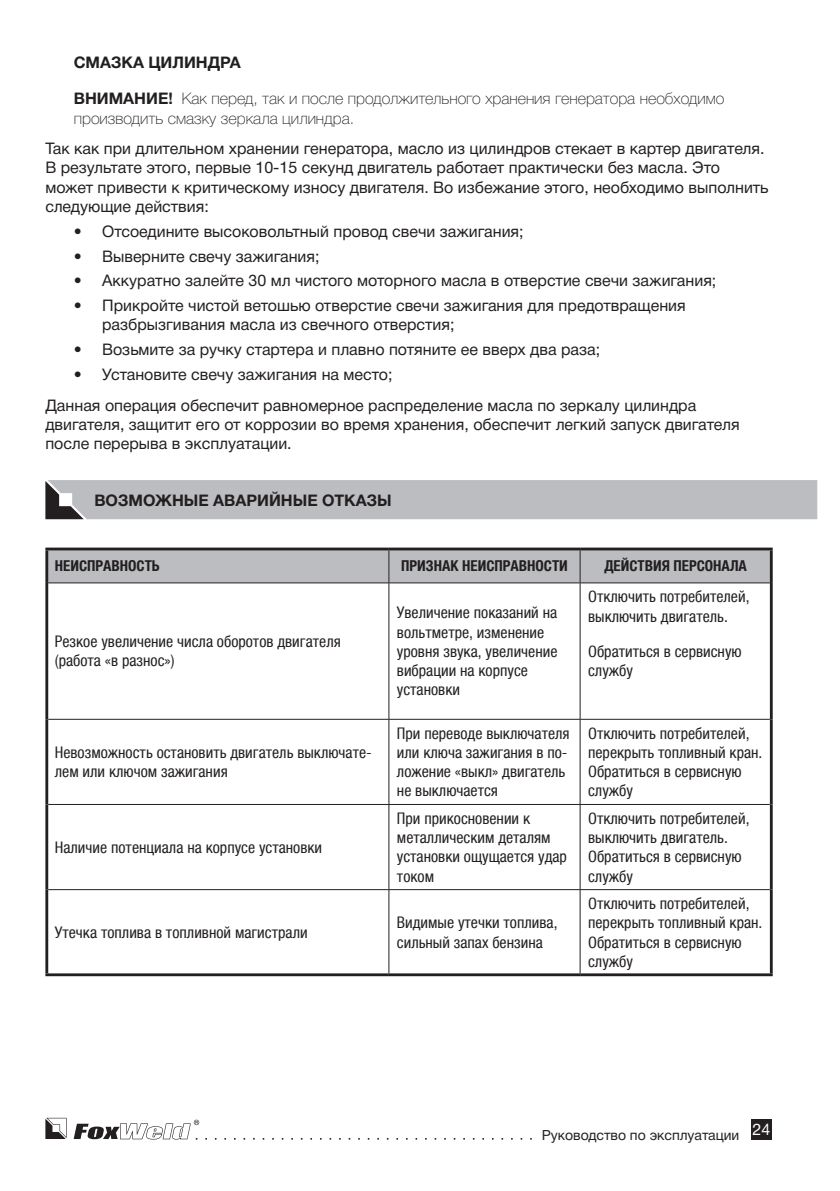
<style>
.page{position:relative;width:840px;height:1191px;background:#fff}
.page>*{position:absolute;margin:0;border:0;box-sizing:border-box;transform-origin:0 0}
.t1{font:16px/19.2px "Helvetica Neue Cyr";color:#231f20}
.t2{font:condensed 16px/19.2px "Helvetica Neue LTCYR";color:#231f20}
.t3{font:100 16px/19.2px "Helvetica Neue Cyr";color:#231f20}
.t4{font:700 16px "Helvetica Neue Cyr";color:#231f20}
.t5{font:700 condensed 15px "Helvetica Neue LTCYR";color:#231f20}
.t6{font:14px "Helvetica Neue Cyr";color:#231f20}
.s1{font-weight:700}
</style>
<div class="page">
<svg style="left:45px;top:1117px;width:22px;height:22px"></svg>
<svg style="left:74px;top:1119px;width:457px;height:20px"></svg>
<div style="left:750px;top:1119px;width:21px;height:20px;background:#231f20"></div>
<div style="left:45px;top:480px;width:771px;height:39px;background:#bcbdc0"></div>
<div style="left:48px;top:550px;width:721px;height:32px;background:#bcbdc0"></div>
<hr style="left:45px;top:547px;width:343px;height:3px;background:#231f20">
<hr style="left:45px;top:550px;width:3px;height:33px;background:#231f20">
<hr style="left:388px;top:547px;width:191px;height:3px;background:#231f20">
<hr style="left:579px;top:547px;width:193px;height:3px;background:#231f20">
<hr style="left:769px;top:550px;width:3px;height:33px;background:#231f20">
<hr style="left:45px;top:583px;width:3px;height:136px;background:#231f20">
<hr style="left:769px;top:583px;width:3px;height:136px;background:#231f20">
<hr style="left:45px;top:719px;width:3px;height:85px;background:#231f20">
<hr style="left:769px;top:719px;width:3px;height:85px;background:#231f20">
<hr style="left:45px;top:804px;width:3px;height:85px;background:#231f20">
<hr style="left:769px;top:804px;width:3px;height:85px;background:#231f20">
<hr style="left:45px;top:889px;width:3px;height:84px;background:#231f20">
<hr style="left:769px;top:889px;width:3px;height:84px;background:#231f20">
<hr style="left:45px;top:973px;width:343px;height:3px;background:#231f20">
<hr style="left:388px;top:973px;width:191px;height:3px;background:#231f20">
<hr style="left:579px;top:973px;width:193px;height:3px;background:#231f20">
<hr style="left:388px;top:550px;width:1px;height:32px;background:#231f20">
<hr style="left:579px;top:550px;width:1px;height:32px;background:#231f20">
<hr style="left:48px;top:582px;width:340px;height:1px;background:#231f20">
<hr style="left:388px;top:582px;width:191px;height:1px;background:#231f20">
<hr style="left:388px;top:583px;width:1px;height:136px;background:#231f20">
<hr style="left:579px;top:582px;width:190px;height:1px;background:#231f20">
<hr style="left:579px;top:583px;width:1px;height:136px;background:#231f20">
<hr style="left:48px;top:719px;width:340px;height:1px;background:#231f20">
<hr style="left:388px;top:719px;width:191px;height:1px;background:#231f20">
<hr style="left:388px;top:719px;width:1px;height:85px;background:#231f20">
<hr style="left:579px;top:719px;width:190px;height:1px;background:#231f20">
<hr style="left:579px;top:719px;width:1px;height:85px;background:#231f20">
<hr style="left:48px;top:804px;width:340px;height:1px;background:#231f20">
<hr style="left:388px;top:804px;width:191px;height:1px;background:#231f20">
<hr style="left:388px;top:804px;width:1px;height:85px;background:#231f20">
<hr style="left:579px;top:804px;width:190px;height:1px;background:#231f20">
<hr style="left:579px;top:804px;width:1px;height:85px;background:#231f20">
<hr style="left:48px;top:889px;width:340px;height:1px;background:#231f20">
<hr style="left:388px;top:889px;width:191px;height:1px;background:#231f20">
<hr style="left:388px;top:890px;width:1px;height:83px;background:#231f20">
<hr style="left:579px;top:889px;width:190px;height:1px;background:#231f20">
<hr style="left:579px;top:890px;width:1px;height:83px;background:#231f20">
<p class="t4" style="left:74px;top:54px;width:168px">СМАЗКА ЦИЛИНДРА</p>
<p class="t3" style="left:74px;top:89px;width:651px"><span class="s1">ВНИМАНИЕ!</span> Как перед, так и после продолжительного хранения генератора необходимо производить смазку зеркала цилиндра.</p>
<p class="t1" style="left:45px;top:139px;width:724px">Так как при длительном хранении генератора, масло из цилиндров стекает в картер двигателя.<br>В результате этого, первые 10-15 секунд двигатель работает практически без масла. Это может привести к критическому износу двигателя. Во избежание этого, необходимо выполнить следующие действия:</p>
<p class="t1" style="left:74px;top:221px;width:451px">• Отсоедините высоковольтный провод свечи зажигания;</p>
<p class="t1" style="left:74px;top:246px;width:247px">• Выверните свечу зажигания;</p>
<p class="t1" style="left:74px;top:271px;width:643px">• Аккуратно залейте 30 мл чистого моторного масла в отверстие свечи зажигания;</p>
<p class="t1" style="left:102px;top:296px;width:584px;text-indent:-28px">• Прикройте чистой ветошью отверстие свечи зажигания для предотвращения разбрызгивания масла из свечного отверстия;</p>
<p class="t1" style="left:74px;top:340px;width:527px">• Возьмите за ручку стартера и плавно потяните ее вверх два раза;</p>
<p class="t1" style="left:74px;top:365px;width:320px">• Установите свечу зажигания на место;</p>
<p class="t1" style="left:45px;top:396px;width:695px">Данная операция обеспечит равномерное распределение масла по зеркалу цилиндра двигателя, защитит его от коррозии во время хранения, обеспечит легкий запуск двигателя после перерыва в эксплуатации.</p>
<p class="t4" style="left:94px;top:491px;width:298px">ВОЗМОЖНЫЕ АВАРИЙНЫЕ ОТКАЗЫ</p>
<p class="t5" style="left:55px;top:558px;width:106px">НЕИСПРАВНОСТЬ</p>
<p class="t5" style="left:401px;top:558px;width:168px">ПРИЗНАК НЕИСПРАВНОСТИ</p>
<p class="t5" style="left:604px;top:558px;width:144px">ДЕЙСТВИЯ ПЕРСОНАЛА</p>
<p class="t2" style="left:55px;top:632px;width:287px">Резкое увеличение числа оборотов двигателя (работа «в разнос»)</p>
<p class="t2" style="left:55px;top:743px;width:318px">Невозможность остановить двигатель выключате&shy;лем или ключом зажигания</p>
<p class="t2" style="left:55px;top:837px;width:269px">Наличие потенциала на корпусе установки</p>
<p class="t2" style="left:396px;top:603px;width:162px">Увеличение показаний на вольтметре, изменение уровня звука, увеличение вибрации на корпусе установки</p>
<p class="t2" style="left:587px;top:587px;width:163px">Отключить потребителей, выключить двигатель.</p>
<p class="t2" style="left:587px;top:642px;width:155px">Обратиться в сервисную службу</p>
<p class="t2" style="left:396px;top:724px;width:174px">При переводе выключателя или ключа зажигания в по&shy;ложение «выкл» двигатель не выключается</p>
<p class="t2" style="left:587px;top:724px;width:176px">Отключить потребителей, перекрыть топливный кран.<br>Обратиться в сервисную службу</p>
<p class="t2" style="left:396px;top:809px;width:171px">При прикосновении к металлическим деталям установки ощущается удар током</p>
<p class="t2" style="left:587px;top:809px;width:163px">Отключить потребителей, выключить двигатель.<br>Обратиться в сервисную службу</p>
<p class="t2" style="left:55px;top:923px;width:254px">Утечка топлива в топливной магистрали</p>
<p class="t2" style="left:396px;top:913px;width:162px">Видимые утечки топлива, сильный запах бензина</p>
<p class="t2" style="left:587px;top:894px;width:176px">Отключить потребителей, перекрыть топливный кран.<br>Обратиться в сервисную службу</p>
<p class="t6" style="left:541px;top:1127px;width:230px">Руководство по эксплуатации <sup>24</sup></p>
</div>
